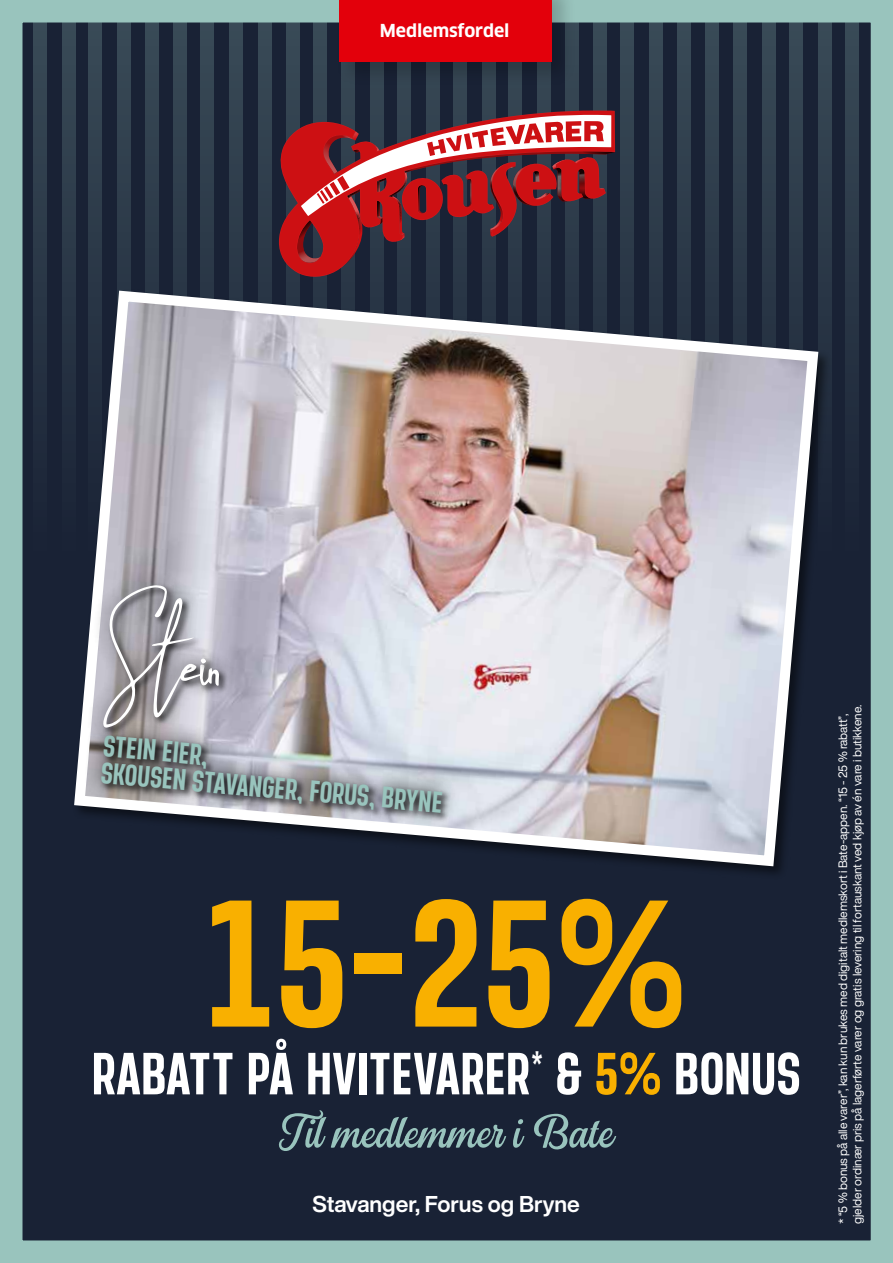
<style>
.page{position:relative;width:893px;height:1263px;background:#fff}
.page>*{position:absolute;margin:0;border:0;box-sizing:border-box;transform-origin:0 0}
.t1{font:500 extra-condensed 180px "Manual";color:#f9b000}
.t2{font:500 extra-condensed 59.25px "Manual";letter-spacing:-.005em;color:#fff}
.t3{font:59.25px "Double Porter 1";color:#99c4bd}
.t4{font:500 extra-condensed 29.7px/27px "Manual";color:#99c4bd}
.t5{font:700 22.5px "Helvetica Now Display";color:#fff}
.t6{font:700 17.4px "Clan OT";color:#fff}
.t7{font:12px/14.4px "Helvetica Now Display";color:#fff}
.s1{color:#f9b000}
</style>
<div class="page">
<div style="left:11px;top:11px;width:871px;height:1241px;background:#192235"></div>
<div style="left:88px;top:0;width:14px;height:896px;background:#31404e"></div>
<svg style="left:508px;top:86px;width:14px;height:199px"></svg>
<svg style="left:397px;top:86px;width:14px;height:199px"></svg>
<div style="left:201px;top:0;width:13px;height:896px;background:#31404e"></div>
<div style="left:621px;top:0;width:13px;height:896px;background:#31404e"></div>
<svg style="left:341px;top:86px;width:14px;height:199px"></svg>
<div style="left:145px;top:0;width:13px;height:896px;background:#31404e"></div>
<svg style="left:565px;top:24px;width:13px;height:261px"></svg>
<svg style="left:34px;top:24px;width:13px;height:391px;fill:#2d3c4a"></svg>
<svg style="left:454px;top:86px;width:13px;height:199px"></svg>
<svg style="left:314px;top:24px;width:13px;height:261px"></svg>
<div style="left:258px;top:0;width:13px;height:896px;background:#31404e"></div>
<div style="left:117px;top:0;width:14px;height:896px;background:#31404e"></div>
<svg style="left:537px;top:86px;width:14px;height:199px"></svg>
<svg style="left:426px;top:86px;width:13px;height:199px"></svg>
<div style="left:229px;top:0;width:14px;height:896px;background:#31404e"></div>
<div style="left:649px;top:0;width:14px;height:896px;background:#31404e"></div>
<svg style="left:370px;top:86px;width:14px;height:199px"></svg>
<div style="left:174px;top:0;width:13px;height:896px;background:#31404e"></div>
<svg style="left:594px;top:24px;width:13px;height:261px"></svg>
<svg style="left:62px;top:24px;width:14px;height:391px;background:#2e3d4c"></svg>
<svg style="left:482px;top:86px;width:14px;height:199px"></svg>
<svg style="left:286px;top:24px;width:13px;height:261px"></svg>
<div style="left:677px;top:0;width:13px;height:896px;background:#31404e"></div>
<div style="left:789px;top:0;width:14px;height:896px;background:#31404e"></div>
<div style="left:733px;top:0;width:14px;height:896px;background:#31404e"></div>
<svg style="left:846px;top:24px;width:13px;height:391px;fill:#2d3c4a"></svg>
<div style="left:706px;top:0;width:13px;height:896px;background:#31404e"></div>
<div style="left:818px;top:0;width:13px;height:896px;background:#31404e"></div>
<div style="left:762px;top:0;width:14px;height:896px;background:#31404e"></div>
<div style="left:0;top:0;width:893px;height:1263px;border:23px solid #99c4bd"></div>
<svg style="left:278px;top:107px;width:329px;height:171px"></svg>
<svg style="left:279px;top:110px;width:336px;height:167px"></svg>
<svg style="left:295px;top:115px;width:320px;height:152px"></svg>
<div style="left:0;top:0;width:893px;height:5px;background:#99c4bd"></div>
<div style="left:72px;top:288px;width:760px;height:592px;background:#192235"></div>
<svg style="left:69px;top:285px;width:755px;height:587px"></svg>
<svg style="left:80px;top:714px;width:385px;height:120px;background:#999ba1"></svg>
<svg style="left:80px;top:561px;width:167px;height:196px;background:#a8a7af"></svg>
<div style="left:0;top:1258px;width:893px;height:5px;background:#99c4bd"></div>
<div style="left:0;top:0;width:9px;height:1263px;background:#99c4bd"></div>
<div style="left:335px;top:0;width:241px;height:86px;background:#000;opacity:.2"></div>
<div style="left:339px;top:0;width:213px;height:61px;background:#e3000b"></div>
<h3 class="t6" style="left:380px;top:20px;width:131px">Medlemsfordel</h3>
<h3 class="t4" style="left:104px;top:733px;width:344px;rotate:5deg">STEIN EIER,<br>SKOUSEN STAVANGER, FORUS, BRYNE</h3>
<h1 class="t1" style="left:205px;top:857px;width:484px">15-25%</h1>
<h2 class="t2" style="left:92px;top:1038px;width:710px">RABATT PÅ HVITEVARER<sup>*</sup> &amp; <span class="s1">5%</span> BONUS</h2>
<h2 class="t3" style="left:278px;top:1105px;width:339px">Til medlemmer i Bate</h2>
<h3 class="t5" style="left:313px;top:1189px;width:269px">Stavanger, Forus og Bryne</h3>
<p class="t7" style="left:835px;top:1224px;width:521px;rotate:-90deg">* “5 % bonus på alle varer”, kan kun brukes med digitalt medlemskort i Bate-appen. “15 - 25 % rabatt”, gjelder ordinær pris på lagerførte varer og gratis levering til fortauskant ved kjøp av én vare i butikkene.</p>
</div>
